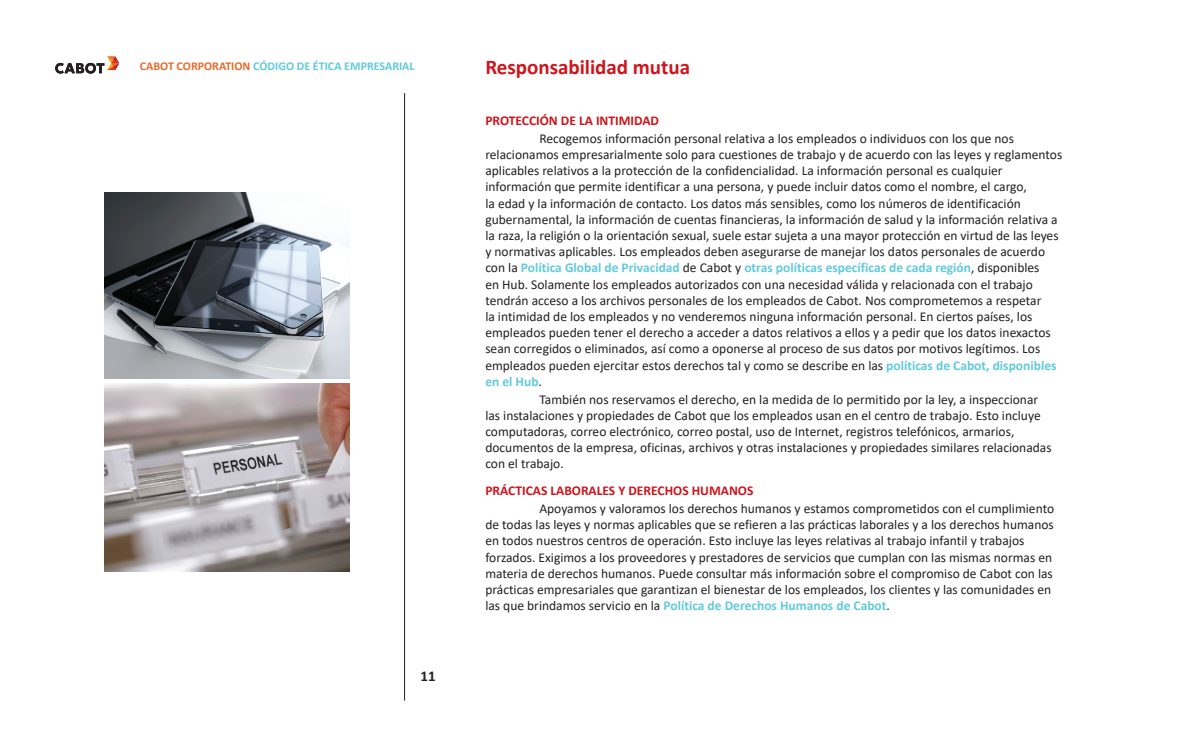
<style>
.page{position:relative;width:1188px;height:756px;background:#fff}
.page>*{position:absolute;margin:0;border:0;box-sizing:border-box;transform-origin:0 0}
.t1{font:700 21px "Calibri";color:#cd151d}
.t2{font:700 15px "Calibri";color:#231f20}
.t3{font:13.5px/16.2px "Calibri";color:#231f20}
.t4{font:700 13.5px "Calibri";color:#cd151d}
.t5{font:700 12px "Calibri";color:#61cadd}
.s1{color:#e76a2e}
.s2{font-weight:700;color:#61cadd}
</style>
<div class="page">
<hr style="left:404px;top:93px;width:1px;height:608px;background:#231f20">
<img style="left:105px;top:192px;width:244px;height:186px">
<img style="left:105px;top:384px;width:244px;height:187px">
<svg style="left:55px;top:56px;width:64px;height:18px"></svg>
<p class="t5" style="left:140px;top:57px;width:276px"><span class="s1">CABOT CORPORATION</span> CÓDIGO DE ÉTICA EMPRESARIAL</p>
<h1 class="t1" style="left:485px;top:52px;width:206px">Responsabilidad mutua</h1>
<p class="t4" style="left:485px;top:111px;width:175px">PROTECCIÓN DE LA INTIMIDAD</p>
<p class="t3" style="left:485px;top:130px;width:578px;text-indent:54px">Recogemos información personal relativa a los empleados o individuos con los que nos relacionamos empresarialmente solo para cuestiones de trabajo y de acuerdo con las leyes y reglamentos aplicables relativos a la protección de la confidencialidad. La información personal es cualquier información que permite identificar a una persona, y puede incluir datos como el nombre, el cargo,<br>la edad y la información de contacto. Los datos más sensibles, como los números de identificación gubernamental, la información de cuentas financieras, la información de salud y la información relativa a la raza, la religión o la orientación sexual, suele estar sujeta a una mayor protección en virtud de las leyes y normativas aplicables. Los empleados deben asegurarse de manejar los datos personales de acuerdo con la <span class="s2">Política Global de Privacidad</span> de Cabot y <span class="s2">otras políticas específicas de cada región</span>, disponibles<br>en Hub. Solamente los empleados autorizados con una necesidad válida y relacionada con el trabajo tendrán acceso a los archivos personales de los empleados de Cabot. Nos comprometemos a respetar<br>la intimidad de los empleados y no venderemos ninguna información personal. En ciertos países, los empleados pueden tener el derecho a acceder a datos relativos a ellos y a pedir que los datos inexactos sean corregidos o eliminados, así como a oponerse al proceso de sus datos por motivos legítimos. Los empleados pueden ejercitar estos derechos tal y como se describe en las <span class="s2">políticas de Cabot, disponibles en el Hub</span>.</p>
<p class="t3" style="left:485px;top:391px;width:568px;text-indent:54px">También nos reservamos el derecho, en la medida de lo permitido por la ley, a inspeccionar las instalaciones y propiedades de Cabot que los empleados usan en el centro de trabajo. Esto incluye computadoras, correo electrónico, correo postal, uso de Internet, registros telefónicos, armarios, documentos de la empresa, oficinas, archivos y otras instalaciones y propiedades similares relacionadas con el trabajo.</p>
<p class="t4" style="left:485px;top:481px;width:270px">PRÁCTICAS LABORALES Y DERECHOS HUMANOS</p>
<p class="t3" style="left:485px;top:500px;width:570px;text-indent:54px">Apoyamos y valoramos los derechos humanos y estamos comprometidos con el cumplimiento de todas las leyes y normas aplicables que se refieren a las prácticas laborales y a los derechos humanos en todos nuestros centros de operación. Esto incluye las leyes relativas al trabajo infantil y trabajos forzados. Exigimos a los proveedores y prestadores de servicios que cumplan con las mismas normas en materia de derechos humanos. Puede consultar más información sobre el compromiso de Cabot con las prácticas empresariales que garantizan el bienestar de los empleados, los clientes y las comunidades en las que brindamos servicio en la <span class="s2">Política de Derechos Humanos de Cabot</span>.</p>
<p class="t2" style="left:421px;top:665px;width:17px">11</p>
</div>
